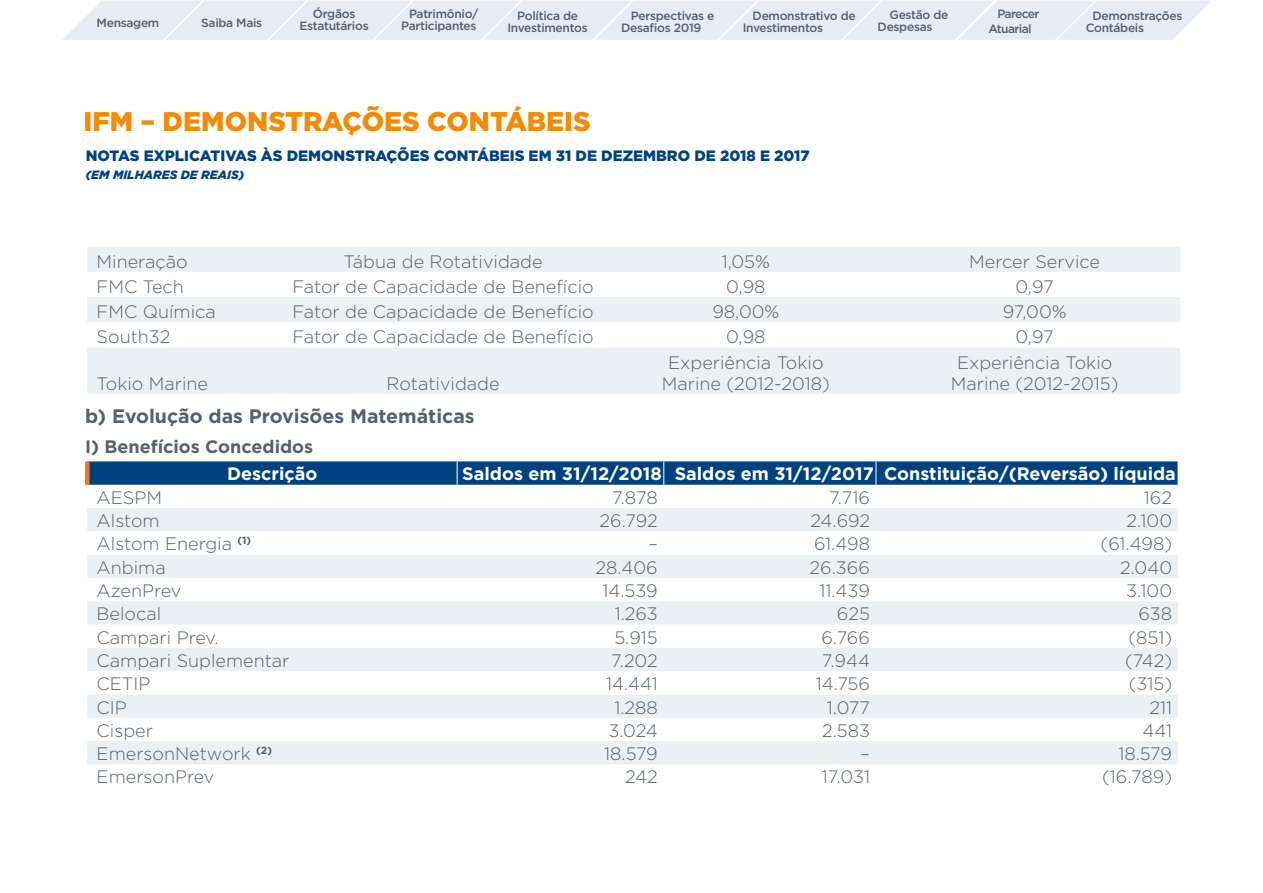
<style>
.page{position:relative;width:1263px;height:893px;background:#fff}
.page>*{position:absolute;margin:0;border:0;box-sizing:border-box;transform-origin:0 0}
.t1{font:900 27px "Gotham";color:#f38a00}
.t2{font:700 19.5px "Gotham";color:#55616f}
.t3{font:300 18px/21px "Gotham";color:#55616f;text-align:center}
.t4{font:700 18px "Gotham";color:#fff}
.t5{font:700 18px "Gotham";color:#55616f}
.t6{font:900 15px "Gotham";color:#004280}
.t7{font:500 12px/12px "Gotham";letter-spacing:-.025em;color:#55616f}
.t8{font:italic 900 12px "Gotham";color:#004280}
.t9{font:500 12px/14.4px "Gotham";letter-spacing:-.05em;color:#55616f}
</style>
<div class="page">
<svg style="left:87px;top:247px;width:1093px;height:147px;fill:#ebf0f5"></svg>
<svg style="left:87px;top:508px;width:1091px;height:256px;fill:#ebf0f5"></svg>
<div style="left:85px;top:461px;width:5px;height:24px;background:#ef7622"></div>
<svg style="left:87px;top:461px;width:1091px;height:24px;background:#084883"></svg>
<svg style="left:62px;top:0;width:1149px;height:40px;background:#e7ecf4"></svg>
<p class="t7" style="left:300px;top:8px;width:71px;text-align:center">Órgãos<br>Estatutários</p>
<p class="t7" style="left:97px;top:17px;width:64px">Mensagem</p>
<p class="t7" style="left:201px;top:17px;width:63px">Saiba Mais</p>
<p class="t7" style="left:401px;top:7px;width:79px;text-align:right">Patrimônio/<br>Participantes</p>
<p class="t7" style="left:621px;top:9px;width:95px;text-indent:10px">Perspectivas e<br>Desafios 2019</p>
<p class="t7" style="left:1086px;top:9px;width:98px;text-indent:7px">Demonstrações<br>Contábeis</p>
<p class="t7" style="left:507px;top:9px;width:82px;text-align:center">Política de<br>Investimentos</p>
<p class="t7" style="left:877px;top:9px;width:72px;text-indent:12px">Gestão de<br>Despesas</p>
<p class="t9" style="left:988px;top:7px;width:53px;text-indent:9px">Parecer<br>Atuarial</p>
<p class="t7" style="left:743px;top:9px;width:115px;text-indent:10px">Demonstrativo de<br>Investimentos</p>
<h1 class="t1" style="left:84px;top:103px;width:509px">IFM – DEMONSTRAÇÕES CONTÁBEIS</h1>
<p class="t6" style="left:86px;top:145px;width:725px">NOTAS EXPLICATIVAS ÀS DEMONSTRAÇÕES CONTÁBEIS EM 31 DE DEZEMBRO DE 2018 E 2017</p>
<p class="t8" style="left:86px;top:166px;width:160px">(EM MILHARES DE REAIS)</p>
<p class="t3" style="left:97px;top:250px;width:92px">Mineração</p>
<p class="t3" style="left:344px;top:250px;width:201px">Tábua de Rotatividade</p>
<p class="t3" style="left:722px;top:250px;width:50px">1,05%</p>
<p class="t3" style="left:969px;top:250px;width:132px">Mercer Service</p>
<p class="t3" style="left:97px;top:276px;width:89px">FMC Tech</p>
<p class="t3" style="left:292px;top:276px;width:303px">Fator de Capacidade de Benefício</p>
<p class="t3" style="left:726px;top:276px;width:41px">0,98</p>
<p class="t3" style="left:1015px;top:276px;width:40px">0,97</p>
<p class="t3" style="left:97px;top:301px;width:121px">FMC Química</p>
<p class="t3" style="left:292px;top:301px;width:303px">Fator de Capacidade de Benefício</p>
<p class="t3" style="left:712px;top:301px;width:69px">98,00%</p>
<p class="t3" style="left:1003px;top:301px;width:66px">97,00%</p>
<p class="t3" style="left:97px;top:326px;width:75px">South32</p>
<p class="t3" style="left:292px;top:326px;width:303px">Fator de Capacidade de Benefício</p>
<p class="t3" style="left:726px;top:326px;width:41px">0,98</p>
<p class="t3" style="left:1015px;top:326px;width:40px">0,97</p>
<p class="t3" style="left:97px;top:372px;width:113px">Tokio Marine</p>
<p class="t3" style="left:387px;top:372px;width:115px">Rotatividade</p>
<p class="t3" style="left:662px;top:351px;width:170px">Experiência Tokio<br>Marine (2012-2018)</p>
<p class="t3" style="left:951px;top:351px;width:169px">Experiência Tokio<br>Marine (2012-2015)</p>
<p class="t2" style="left:85px;top:404px;width:391px">b) Evolução das Provisões Matemáticas</p>
<p class="t5" style="left:85px;top:435px;width:230px">I) Benefícios Concedidos</p>
<p class="t4" style="left:227px;top:462px;width:92px">Descrição</p>
<p class="t4" style="left:462px;top:462px;width:715px">Saldos em 31/12/2018 Saldos em 31/12/2017 Constituição/(Reversão) líquida</p>
<p class="t3" style="left:97px;top:486px;width:67px">AESPM</p>
<p class="t3" style="left:612px;top:486px;width:47px">7.878</p>
<p class="t3" style="left:829px;top:486px;width:42px">7.716</p>
<p class="t3" style="left:1144px;top:486px;width:30px">162</p>
<p class="t3" style="left:97px;top:510px;width:65px">Alstom</p>
<p class="t3" style="left:600px;top:510px;width:60px">26.792</p>
<p class="t3" style="left:810px;top:510px;width:61px">24.692</p>
<p class="t3" style="left:1127px;top:510px;width:47px">2.100</p>
<p class="t3" style="left:97px;top:533px;width:156px">Alstom Energia <sup>(1)</sup></p>
<p class="t3" style="left:648px;top:533px;width:11px">–</p>
<p class="t3" style="left:814px;top:533px;width:58px">61.498</p>
<p class="t3" style="left:1100px;top:533px;width:73px">(61.498)</p>
<p class="t3" style="left:97px;top:556px;width:71px">Anbima</p>
<p class="t3" style="left:595px;top:556px;width:64px">28.406</p>
<p class="t3" style="left:810px;top:556px;width:62px">26.366</p>
<p class="t3" style="left:1120px;top:556px;width:53px">2.040</p>
<p class="t3" style="left:97px;top:580px;width:86px">AzenPrev</p>
<p class="t3" style="left:602px;top:580px;width:57px">14.539</p>
<p class="t3" style="left:819px;top:580px;width:52px">11.439</p>
<p class="t3" style="left:1126px;top:580px;width:47px">3.100</p>
<p class="t3" style="left:97px;top:603px;width:66px">Belocal</p>
<p class="t3" style="left:615px;top:603px;width:45px">1.263</p>
<p class="t3" style="left:837px;top:603px;width:35px">625</p>
<p class="t3" style="left:1138px;top:603px;width:35px">638</p>
<p class="t3" style="left:97px;top:626px;width:123px">Campari Prev.</p>
<p class="t3" style="left:614px;top:626px;width:45px">5.915</p>
<p class="t3" style="left:821px;top:626px;width:50px">6.766</p>
<p class="t3" style="left:1128px;top:626px;width:45px">(851)</p>
<p class="t3" style="left:97px;top:650px;width:194px">Campari Suplementar</p>
<p class="t3" style="left:611px;top:650px;width:48px">7.202</p>
<p class="t3" style="left:822px;top:650px;width:50px">7.944</p>
<p class="t3" style="left:1125px;top:650px;width:49px">(742)</p>
<p class="t3" style="left:97px;top:673px;width:55px">CETIP</p>
<p class="t3" style="left:606px;top:673px;width:53px">14.441</p>
<p class="t3" style="left:816px;top:673px;width:56px">14.756</p>
<p class="t3" style="left:1129px;top:673px;width:45px">(315)</p>
<p class="t3" style="left:97px;top:696px;width:32px">CIP</p>
<p class="t3" style="left:614px;top:696px;width:45px">1.288</p>
<p class="t3" style="left:827px;top:696px;width:45px">1.077</p>
<p class="t3" style="left:1149px;top:696px;width:24px">211</p>
<p class="t3" style="left:97px;top:719px;width:58px">Cisper</p>
<p class="t3" style="left:608px;top:719px;width:51px">3.024</p>
<p class="t3" style="left:822px;top:719px;width:49px">2.583</p>
<p class="t3" style="left:1142px;top:719px;width:31px">441</p>
<p class="t3" style="left:97px;top:743px;width:177px">EmersonNetwork <sup>(2)</sup></p>
<p class="t3" style="left:604px;top:743px;width:55px">18.579</p>
<p class="t3" style="left:860px;top:743px;width:11px">–</p>
<p class="t3" style="left:1118px;top:743px;width:55px">18.579</p>
<p class="t3" style="left:97px;top:766px;width:119px">EmersonPrev</p>
<p class="t3" style="left:625px;top:766px;width:34px">242</p>
<p class="t3" style="left:822px;top:766px;width:50px">17.031</p>
<p class="t3" style="left:1102px;top:766px;width:72px">(16.789)</p>
</div>
